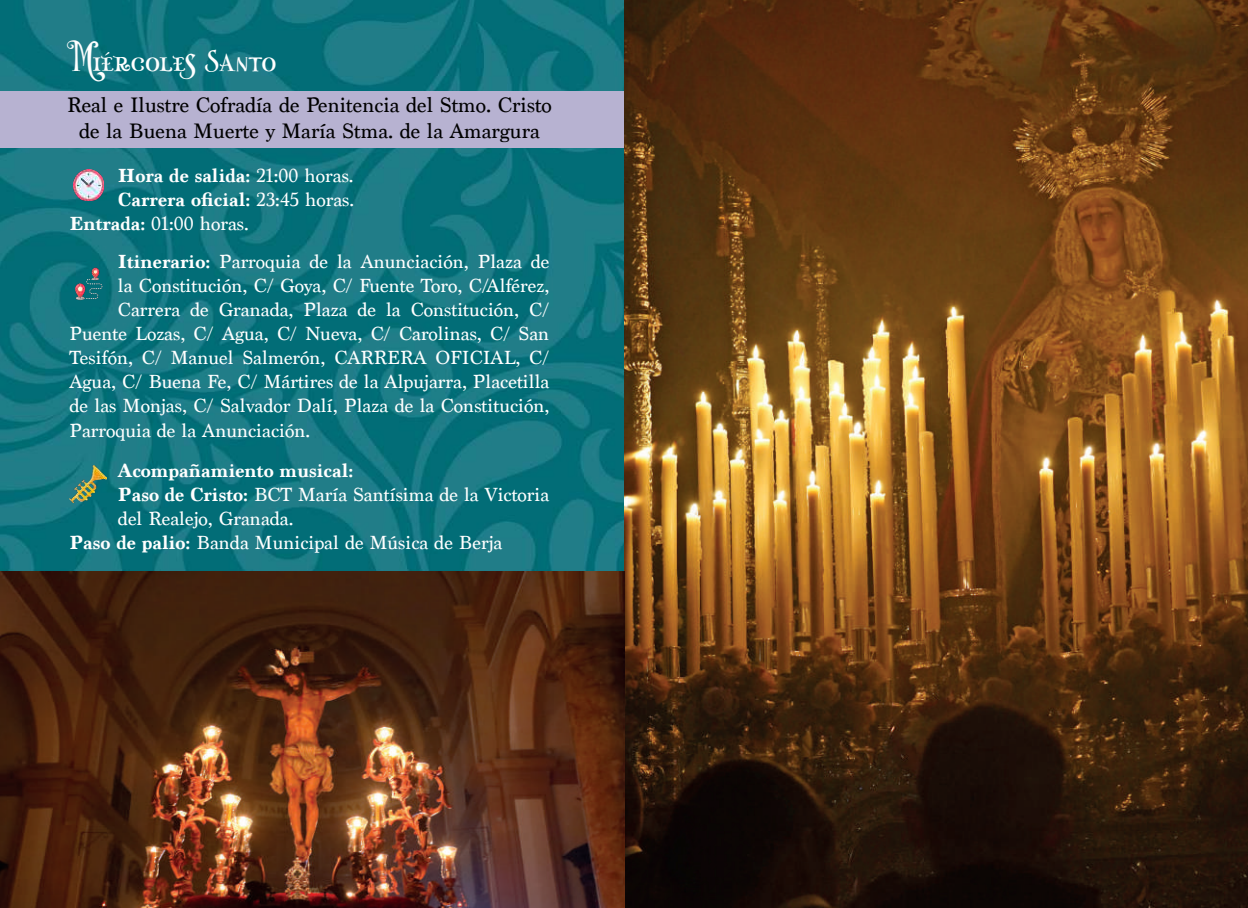
<style>
.page{position:relative;width:1248px;height:908px;background:#fff}
.page>*{position:absolute;margin:0;border:0;box-sizing:border-box;transform-origin:0 0}
.t1{font:34px "Misteri Caps";color:#fff}
.t2{font:22px/26.4px "Marion";color:#000;text-align:center}
.t3{font:20px "Marion";color:#fff}
.t4{font:700 20px "Marion";color:#fff}
.s1{font-weight:400}
.s2{font-weight:700}
</style>
<div class="page">
<img style="left:0;top:0;width:624px;height:571px">
<div style="left:0;top:91px;width:651px;height:56px;background:#b7b2d1"></div>
<img style="left:624px;top:0;width:623px;height:907px">
<img style="left:71px;top:265px;width:34px;height:36px">
<img style="left:73px;top:169px;width:30px;height:31px">
<img style="left:69px;top:465px;width:38px;height:37px">
<img style="left:0;top:571px;width:624px;height:336px">
<h1 class="t1" style="left:72px;top:40px;width:206px">Miércoles Santo</h1>
<p class="t2" style="left:67px;top:92px;width:486px">Real e Ilustre Cofradía de Penitencia del Stmo. Cristo de la Buena Muerte y María Stma. de la Amargura</p>
<p class="t4" style="left:118px;top:164px;width:237px">Hora de salida: <span class="s1">21:00 horas.</span></p>
<p class="t4" style="left:118px;top:188px;width:238px">Carrera oficial: <span class="s1">23:45 horas.</span></p>
<p class="t3" style="left:69px;top:212px;width:181px"><span class="s2">Entrada:</span> 01:00 horas.</p>
<p class="t3" style="left:118px;top:250px;width:433px"><span class="s2">Itinerario:</span> Parroquia de la Anunciación, Plaza de</p>
<p class="t3" style="left:118px;top:274px;width:433px">la Constitución, C/ Goya, C/ Fuente Toro, C/Alférez,</p>
<p class="t3" style="left:118px;top:298px;width:433px">Carrera de Granada, Plaza de la Constitución, C/</p>
<p class="t3" style="left:69px;top:322px;width:481px">Puente Lozas, C/ Agua, C/ Nueva, C/ Carolinas, C/ San</p>
<p class="t3" style="left:69px;top:346px;width:481px">Tesifón, C/ Manuel Salmerón, CARRERA OFICIAL, C/</p>
<p class="t3" style="left:69px;top:370px;width:481px">Agua, C/ Buena Fe, C/ Mártires de la Alpujarra, Placetilla</p>
<p class="t3" style="left:69px;top:394px;width:481px">de las Monjas, C/ Salvador Dalí, Plaza de la Constitución,</p>
<p class="t3" style="left:69px;top:418px;width:242px">Parroquia de la Anunciación.</p>
<p class="t4" style="left:118px;top:458px;width:237px">Acompañamiento musical:</p>
<p class="t3" style="left:118px;top:482px;width:433px"><span class="s2">Paso de Cristo:</span> BCT María Santísima de la Victoria</p>
<p class="t3" style="left:118px;top:506px;width:177px">del Realejo, Granada.</p>
<p class="t3" style="left:69px;top:530px;width:434px"><span class="s2">Paso de palio:</span> Banda Municipal de Música de Berja</p>
</div>
